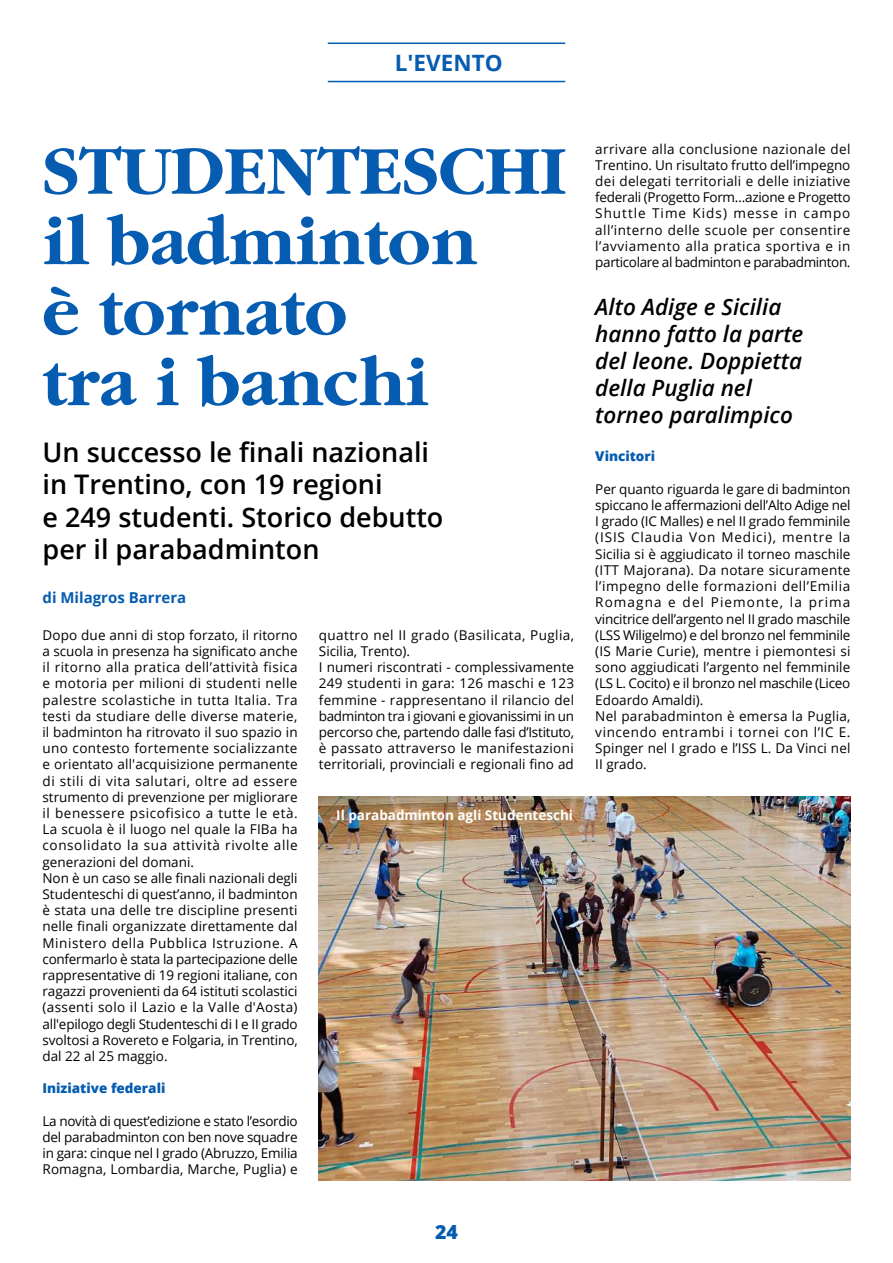
<style>
.page{position:relative;width:893px;height:1263px;background:#fff}
.page>*{position:absolute;margin:0;border:0;box-sizing:border-box;transform-origin:0 0}
.t1{font:900 70.5px/70.5px "Garamond Black S Si";color:#065cb1}
.t2{font:600 27px/32.4px "Open Sans";color:#000}
.t3{font:italic 600 22.5px/27px "Open Sans";color:#000}
.t4{font:700 22.5px "Open Sans";color:#065cb1}
.t5{font:800 19.5px "Open Sans";color:#065cb1}
.t6{font:700 15px "Open Sans";color:#065cb1}
.t7{font:13.5px/16.2px "Open Sans";letter-spacing:.005em;color:#000}
.t8{font:700 13.5px "Open Sans";color:#fff}
.t9{font:800 13.5px "Open Sans";color:#065cb1}
</style>
<div class="page">
<hr style="left:328px;top:81px;width:237px;height:1px;background:#065cb1">
<hr style="left:328px;top:43px;width:237px;height:1px;background:#065cb1">
<img style="left:319px;top:796px;width:531px;height:385px">
<h3 class="t4" style="left:395px;top:47px;width:109px">L'EVENTO</h3>
<h1 class="t1" style="left:43px;top:135px;width:525px">STUDENTESCHI il badminton<br>è tornato<br>tra i banchi</h1>
<h2 class="t2" style="left:43px;top:435px;width:402px">Un successo le finali nazionali in Trentino, con 19 regioni<br>e 249 studenti. Storico debutto per il parabadminton</h2>
<p class="t6" style="left:43px;top:587px;width:145px">di Milagros Barrera</p>
<p class="t7" style="left:43px;top:626px;width:257px">Dopo due anni di stop forzato, il ritorno a scuola in presenza ha significato anche il ritorno alla pratica dell’attività fisica e motoria per milioni di studenti nelle palestre scolastiche in tutta Italia. Tra testi da studiare delle diverse materie, il badminton ha ritrovato il suo spazio in uno contesto fortemente socializzante e orientato all'acquisizione permanente di stili di vita salutari, oltre ad essere strumento di prevenzione per migliorare il benessere psicofisico a tutte le età.<br>La scuola è il luogo nel quale la FIBa ha consolidato la sua attività rivolte alle generazioni del domani.<br>Non è un caso se alle finali nazionali degli Studenteschi di quest’anno, il badminton è stata una delle tre discipline presenti nelle finali organizzate direttamente dal Ministero della Pubblica Istruzione. A confermarlo è stata la partecipazione delle rappresentative di 19 regioni italiane, con ragazzi provenienti da 64 istituti scolastici (assenti solo il Lazio e la Valle d'Aosta) all'epilogo degli Studenteschi di I e II grado svoltosi a Rovereto e Folgaria, in Trentino, dal 22 al 25 maggio.</p>
<p class="t9" style="left:43px;top:1078px;width:124px">Iniziative federali</p>
<p class="t7" style="left:43px;top:1112px;width:257px;text-align:justify">La novità di quest’edizione e stato l’esordio del parabadminton con ben nove squadre in gara: cinque nel I grado (Abruzzo, Emilia Romagna, Lombardia, Marche, Puglia) e</p>
<p class="t7" style="left:319px;top:626px;width:257px">quattro nel II grado (Basilicata, Puglia, Sicilia, Trento).<br>I numeri riscontrati - complessivamente 249 studenti in gara: 126 maschi e 123 femmine - rappresentano il rilancio del badminton tra i giovani e giovanissimi in un percorso che, partendo dalle fasi d’Istituto, è passato attraverso le manifestazioni territoriali, provinciali e regionali fino ad</p>
<p class="t8" style="left:336px;top:805px;width:238px">Il parabadminton agli Studenteschi</p>
<h3 class="t5" style="left:435px;top:1217px;width:24px">24</h3>
<p class="t7" style="left:595px;top:140px;width:257px;text-align:justify">arrivare alla conclusione nazionale del Trentino. Un risultato frutto dell’impegno dei delegati territoriali e delle iniziative federali (Progetto Form…azione e Progetto Shuttle Time Kids) messe in campo all’interno delle scuole per consentire l’avviamento alla pratica sportiva e in particolare al badminton e parabadminton.</p>
<h3 class="t3" style="left:595px;top:293px;width:210px">Alto Adige e Sicilia hanno fatto la parte del leone. Doppietta della Puglia nel torneo paralimpico</h3>
<p class="t9" style="left:595px;top:446px;width:61px">Vincitori</p>
<p class="t7" style="left:595px;top:480px;width:257px">Per quanto riguarda le gare di badminton spiccano le affermazioni dell’Alto Adige nel I grado (IC Malles) e nel II grado femminile (ISIS Claudia Von Medici), mentre la Sicilia si è aggiudicato il torneo maschile (ITT Majorana). Da notare sicuramente l’impegno delle formazioni dell’Emilia Romagna e del Piemonte, la prima vincitrice dell’argento nel II grado maschile (LSS Wiligelmo) e del bronzo nel femminile (IS Marie Curie), mentre i piemontesi si sono aggiudicati l’argento nel femminile (LS L. Cocito) e il bronzo nel maschile (Liceo Edoardo Amaldi).<br>Nel parabadminton è emersa la Puglia, vincendo entrambi i tornei con l’IC E.<br>Spinger nel I grado e l’ISS L. Da Vinci nel II grado.</p>
</div>
